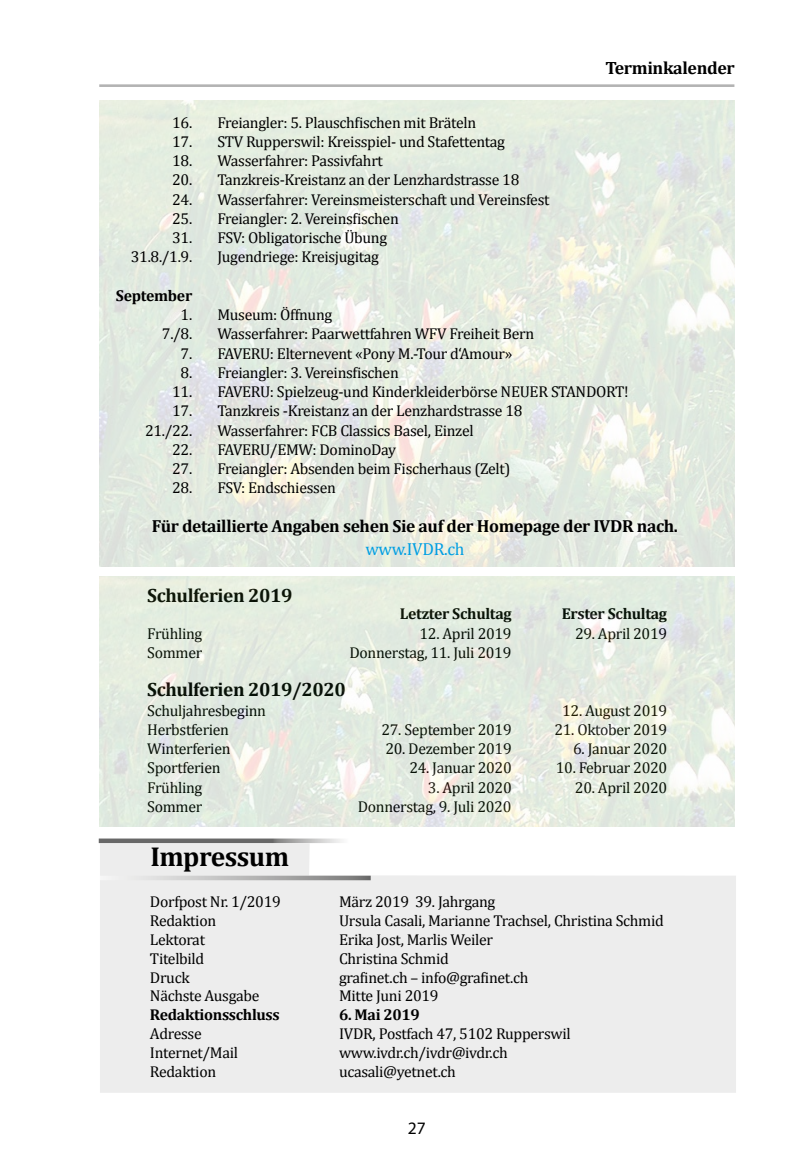
<style>
.page{position:relative;width:794px;height:1166px;background:#fff}
.page>*{position:absolute;margin:0;border:0;box-sizing:border-box;transform-origin:0 0}
.t1{font:700 27.47px "Cambria";letter-spacing:-.02em;color:#000}
.t2{font:700 19.25px "Cambria";letter-spacing:-.02em;color:#000}
.t3{font:700 17.85px "Cambria";letter-spacing:-.02em;color:#000}
.t4{font:700 17.5px "Cambria";letter-spacing:-.02em;color:#000}
.t5{font:17.5px "Cambria";letter-spacing:-.02em;color:#009fe3}
.t6{font:17.5px "Myriad Pro";color:#000}
.t7{font:15.75px/19.2px "Cambria";letter-spacing:-.02em;color:#000}
.t8{font:700 15.75px "Cambria";letter-spacing:-.02em;color:#000}
</style>
<div class="page">
<hr style="left:99px;top:84px;width:635px;height:3px;background:#000">
<img style="left:99px;top:100px;width:635px;height:467px">
<img style="left:100px;top:577px;width:635px;height:249px">
<svg style="left:100px;top:843px;width:636px;height:250px;background:#eee"></svg>
<svg style="left:100px;top:876px;width:271px;height:4px"></svg>
<svg style="left:99px;top:838px;width:243px;height:5px"></svg>
<p class="t7" style="left:131px;top:112px;width:63px;text-align:right">16.<br>17.<br>18.<br>20.<br>24.<br>25.<br>31.<br>31.8./1.9.</p>
<p class="t8" style="left:116px;top:284px;width:78px">September</p>
<p class="t7" style="left:145px;top:305px;width:49px;text-align:right">1.<br>7./8.<br>7.<br>8.<br>11.<br>17.<br>21./22.<br>22.<br>27.<br>28.</p>
<p class="t7" style="left:217px;top:113px;width:333px">Freiangler: 5. Plauschfischen mit Bräteln<br>STV Rupperswil: Kreisspiel- und Stafettentag Wasserfahrer: Passivfahrt<br>Tanzkreis-Kreistanz an der Lenzhardstrasse 18<br>Wasserfahrer: Vereinsmeisterschaft und Vereinsfest Freiangler: 2. Vereinsfischen<br>FSV: Obligatorische Übung<br>Jugendriege: Kreisjugitag</p>
<p class="t3" style="left:605px;top:56px;width:131px">Terminkalender</p>
<p class="t7" style="left:217px;top:305px;width:413px">Museum: Öffnung<br>Wasserfahrer: Paarwettfahren WFV Freiheit Bern<br>FAVERU: Elternevent «Pony M.-Tour d‘Amour»<br>Freiangler: 3. Vereinsfischen<br>FAVERU: Spielzeug-und Kinderkleiderbörse NEUER STANDORT!<br>Tanzkreis -Kreistanz an der Lenzhardstrasse 18<br>Wasserfahrer: FCB Classics Basel, Einzel<br>FAVERU/EMW: DominoDay<br>Freiangler: Absenden beim Fischerhaus (Zelt)<br>FSV: Endschiessen</p>
<p class="t4" style="left:152px;top:514px;width:528px">Für detaillierte Angaben sehen Sie auf der Homepage der IVDR nach.</p>
<p class="t5" style="left:365px;top:538px;width:101px">www.IVDR.ch</p>
<p class="t2" style="left:147px;top:582px;width:147px">Schulferien 2019</p>
<p class="t8" style="left:400px;top:603px;width:113px">Letzter Schultag</p>
<p class="t8" style="left:561px;top:603px;width:107px">Erster Schultag</p>
<p class="t7" style="left:147px;top:624px;width:57px">Frühling</p>
<p class="t7" style="left:419px;top:624px;width:94px">12. April 2019</p>
<p class="t7" style="left:575px;top:624px;width:94px">29. April 2019</p>
<p class="t7" style="left:147px;top:643px;width:57px">Sommer</p>
<p class="t7" style="left:349px;top:643px;width:163px">Donnerstag, 11. Juli 2019</p>
<p class="t2" style="left:147px;top:676px;width:200px">Schulferien 2019/2020</p>
<p class="t7" style="left:147px;top:701px;width:120px">Schuljahresbeginn</p>
<p class="t7" style="left:562px;top:701px;width:106px">12. August 2019</p>
<p class="t7" style="left:147px;top:720px;width:83px">Herbstferien</p>
<p class="t7" style="left:381px;top:720px;width:132px">27. September 2019</p>
<p class="t7" style="left:554px;top:720px;width:114px">21. Oktober 2019</p>
<p class="t7" style="left:147px;top:739px;width:85px">Winterferien</p>
<p class="t7" style="left:385px;top:739px;width:128px">20. Dezember 2019</p>
<p class="t7" style="left:573px;top:739px;width:95px">6. Januar 2020</p>
<p class="t7" style="left:147px;top:758px;width:75px">Sportferien</p>
<p class="t7" style="left:409px;top:758px;width:104px">24. Januar 2020</p>
<p class="t7" style="left:556px;top:758px;width:113px">10. Februar 2020</p>
<p class="t7" style="left:147px;top:777px;width:57px">Frühling</p>
<p class="t7" style="left:428px;top:777px;width:85px">3. April 2020</p>
<p class="t7" style="left:575px;top:777px;width:94px">20. April 2020</p>
<p class="t7" style="left:147px;top:797px;width:57px">Sommer</p>
<p class="t7" style="left:358px;top:797px;width:155px">Donnerstag, 9. Juli 2020</p>
<h1 class="t1" style="left:150px;top:837px;width:140px">Impressum</h1>
<p class="t7" style="left:150px;top:892px;width:132px">Dorfpost Nr. 1/2019</p>
<p class="t7" style="left:339px;top:892px;width:158px">März 2019 39. Jahrgang</p>
<p class="t7" style="left:150px;top:911px;width:68px">Redaktion</p>
<p class="t7" style="left:339px;top:911px;width:326px">Ursula Casali, Marianne Trachsel, Christina Schmid</p>
<p class="t7" style="left:150px;top:930px;width:57px">Lektorat</p>
<p class="t7" style="left:339px;top:930px;width:155px">Erika Jost, Marlis Weiler</p>
<p class="t7" style="left:150px;top:948px;width:56px">Titelbild</p>
<p class="t7" style="left:339px;top:948px;width:111px">Christina Schmid</p>
<p class="t7" style="left:150px;top:967px;width:41px">Druck</p>
<p class="t7" style="left:339px;top:967px;width:191px">grafinet.ch – info@grafinet.ch</p>
<p class="t7" style="left:150px;top:986px;width:111px">Nächste Ausgabe</p>
<p class="t7" style="left:339px;top:986px;width:101px">Mitte Juni 2019</p>
<p class="t8" style="left:150px;top:1004px;width:131px">Redaktionsschluss</p>
<p class="t8" style="left:339px;top:1004px;width:82px">6. Mai 2019</p>
<p class="t7" style="left:150px;top:1024px;width:53px">Adresse</p>
<p class="t7" style="left:339px;top:1024px;width:233px">IVDR, Postfach 47, 5102 Rupperswil</p>
<p class="t7" style="left:150px;top:1043px;width:90px">Internet/Mail</p>
<p class="t7" style="left:339px;top:1043px;width:170px">www.ivdr.ch/ivdr@ivdr.ch</p>
<p class="t7" style="left:150px;top:1062px;width:68px">Redaktion</p>
<p class="t7" style="left:339px;top:1062px;width:118px">ucasali@yetnet.ch</p>
<p class="t6" style="left:408px;top:1117px;width:19px">27</p>
</div>
